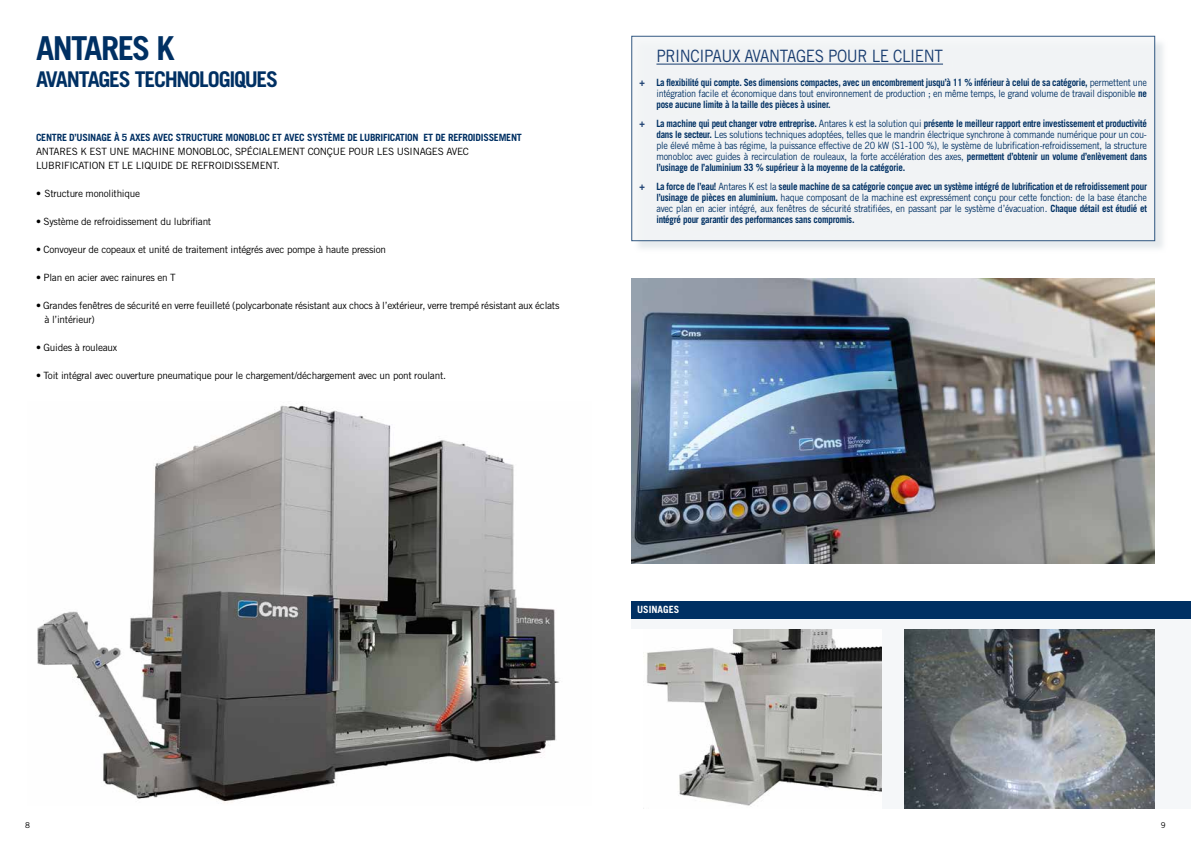
<style>
.page{position:relative;width:1191px;height:842px;background:#fff}
.page>*{position:absolute;margin:0;border:0;box-sizing:border-box;transform-origin:0 0}
.t1{font:700 33px "Trade Gothic LT Std";letter-spacing:-.05em;color:#003063}
.t2{font:700 21.7px "Trade Gothic LT Std";letter-spacing:-.06em;color:#003063}
.t3{font:17px "Trade Gothic LT Std";letter-spacing:-.025em;color:#183c6f;scale:.9 1}
.t4{font:700 10px/11px "Trade Gothic LT Std";letter-spacing:-.025em;color:#003063;text-align:justify;scale:.9 1}
.t5{font:10px/11px "Trade Gothic LT Std";letter-spacing:-.025em;color:#003063;text-align:justify;scale:.9 1}
.t6{font:10px/14px "Trade Gothic LT Std";letter-spacing:-.025em;color:#000}
.t7{font:700 10px "Trade Gothic LT Std";letter-spacing:-.025em;color:#003063}
.t8{font:700 10px "Trade Gothic LT Std";color:#fff}
.t9{font:8px "Trade Gothic LT Std";color:#000}
.s1{color:#183c6f}
.s2{font-weight:400}
.s3{font-weight:700;color:#183c6f}
.s4{font-weight:700}
</style>
<div class="page">
<div style="left:631px;top:601px;width:560px;height:208px;background:#f5f7f9"></div>
<div style="left:633px;top:37px;width:534px;height:216px;background:#d8dfe3;opacity:.75"></div>
<div style="left:631px;top:36px;width:524px;height:205px;background:#f4f6f7"></div>
<hr style="left:656px;top:64px;width:287px;height:1px;background:#183c6f">
<img style="left:37px;top:405px;width:522px;height:398px">
<img style="left:631px;top:279px;width:524px;height:284px">
<img style="left:904px;top:629px;width:251px;height:180px">
<div style="left:631px;top:629px;width:251px;height:180px;background:#fff"></div>
<img style="left:643px;top:629px;width:239px;height:180px">
<div style="left:631px;top:601px;width:560px;height:17px;background:#003063"></div>
<h1 class="t1" style="left:36px;top:28px;width:140px">ANTARES K</h1>
<h2 class="t2" style="left:36px;top:65px;width:244px">AVANTAGES TECHNOLOGIQUES</h2>
<p class="t7" style="left:36px;top:131px;width:487px">CENTRE D’USINAGE À 5 AXES AVEC STRUCTURE MONOBLOC ET AVEC SYSTÈME DE LUBRIFICATION ET DE REFROIDISSEMENT</p>
<p class="t6" style="left:36px;top:144px;width:434px">ANTARES K EST UNE MACHINE MONOBLOC, SPÉCIALEMENT CONÇUE POUR LES USINAGES AVEC<br>LUBRIFICATION ET LE LIQUIDE DE REFROIDISSEMENT.</p>
<p class="t6" style="left:36px;top:186px;width:106px">• Structure monolithique</p>
<p class="t6" style="left:36px;top:214px;width:177px">• Système de refroidissement du lubrifiant</p>
<p class="t6" style="left:36px;top:242px;width:351px">• Convoyeur de copeaux et unité de traitement intégrés avec pompe à haute pression</p>
<p class="t6" style="left:36px;top:270px;width:141px">• Plan en acier avec rainures en T</p>
<p class="t6" style="left:44px;top:298px;width:516px;text-indent:-8px">• Grandes fenêtres de sécurité en verre feuilleté (polycarbonate résistant aux chocs à l’extérieur, verre trempé résistant aux éclats à l’intérieur)</p>
<p class="t6" style="left:36px;top:340px;width:83px">• Guides à rouleaux</p>
<p class="t6" style="left:36px;top:368px;width:412px">• Toit intégral avec ouverture pneumatique pour le chargement/déchargement avec un pont roulant.</p>
<h3 class="t3" style="left:656px;top:46px;width:320px">PRINCIPAUX AVANTAGES POUR LE CLIENT</h3>
<p class="t4" style="left:656px;top:77px;width:546px;text-indent:-17px"><span class="s1">+</span> La flexibilité qui compte. Ses dimensions compactes, avec un encombrement jusqu’à 11 % inférieur à celui de sa catégorie, <span class="s2">permettent une intégration facile et économique dans tout environnement de production ; en même temps, le grand volume de travail disponible</span> ne pose aucune limite à la taille des pièces à usiner.</p>
<p class="t5" style="left:656px;top:118px;width:546px;text-indent:-17px"><span class="s3">+</span> <span class="s4">La machine qui peut changer votre entreprise.</span> Antares k est la solution qui <span class="s4">présente le meilleur rapport entre investissement et productivité dans le secteur.</span> Les solutions techniques adoptées, telles que le mandrin électrique synchrone à commande numérique pour un cou&shy;ple élevé même à bas régime, la puissance effective de 20 kW (S1-100 %), le système de lubrification-refroidissement, la structure monobloc avec guides à recirculation de rouleaux, la forte accélération des axes, <span class="s4">permettent d’obtenir un volume d’enlèvement dans l’usinage de l’aluminium 33 % supérieur à la moyenne de la catégorie.</span></p>
<p class="t4" style="left:656px;top:181px;width:546px;text-indent:-17px"><span class="s1">+</span> La force de l’eau! <span class="s2">Antares K est la</span> seule machine de sa catégorie conçue avec un système intégré de lubrification et de refroidissement pour l’usinage de pièces en aluminium. <span class="s2">haque composant de la machine est expressément conçu pour cette fonction: de la base étanche avec plan en acier intégré, aux fenêtres de sécurité stratifiées, en passant par le système d’évacuation.</span> Chaque détail est étudié et intégré pour garantir des performances sans compromis.</p>
<p class="t8" style="left:637px;top:603px;width:44px">USINAGES</p>
<p class="t9" style="left:25px;top:820px;width:6px">8</p>
<p class="t9" style="left:1160px;top:820px;width:6px">9</p>
</div>
